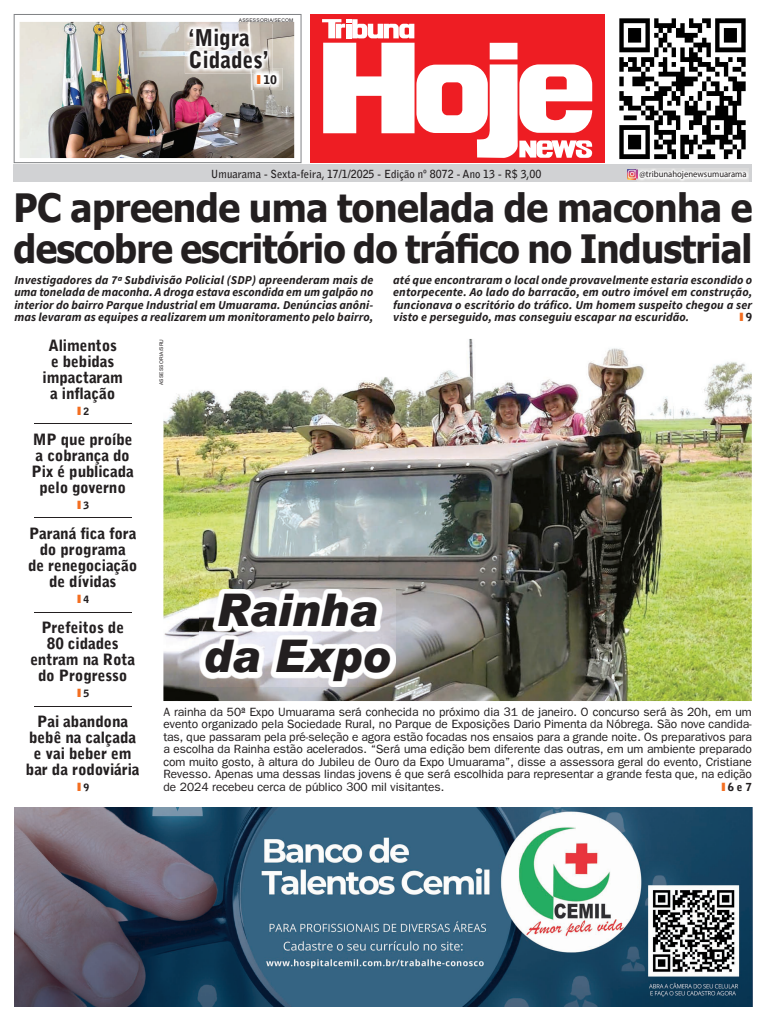
<style>
.page{position:relative;width:766px;height:1021px;background:#fff}
.page>*{position:absolute;margin:0;border:0;box-sizing:border-box;transform-origin:0 0}
.t1{font:italic 900 45px/46px "Arial";color:#231f20;scale:.95 1}
.t2{font:700 39px/41px "Tahoma";letter-spacing:-.02em;color:#231f20;scale:.94 1}
.t3{font:900 23px/22px "Bell Gothic Std";color:#231f20;scale:.92 1}
.t4{font:900 15.5px/16px "Bell Gothic Std";letter-spacing:-.01em;color:#231f20;text-align:center}
.t5{font:12px/12.5px "Franklin Gothic";color:#231f20;text-align:justify}
.t6{font:italic 700 12px/12.5px "Source Sans Pro";letter-spacing:.01em;color:#231f20;text-align:justify}
.t7{font:900 11.9px "Bell Gothic Std";color:#231f20;scale:1.05 1}
.t8{font:900 11.2px "Bell Gothic Std";color:#f36e21;scale:1.96 1}
.t9{font:700 11.1px "Bell Gothic Std";color:#231f20;scale:.96 1}
.t10{font:900 11px "Bell Gothic Std";color:#231f20;scale:1.05 1}
.t11{font:9px "Myriad Pro";color:#231f20;scale:.96 1}
.t12{font:5px "Arial";letter-spacing:.035em;color:#231f20}
.s1{font-size:12.1px;color:#f36e21}
.s2{font-size:11px;color:#231f20}
.s3{font-size:10px;color:#231f20}
.s4{font-size:11.2px;color:#f36e21}
</style>
<div class="page">
<img style="left:163px;top:339px;width:588px;height:362px">
<div style="left:311px;top:14px;width:293px;height:149px;background:#ee1d23"></div>
<svg style="left:322px;top:19px;width:270px;height:139px"></svg>
<svg style="left:619px;top:18px;width:126px;height:141px"></svg>
<img style="left:14px;top:14px;width:287px;height:149px">
<img style="left:185px;top:24px;width:87px;height:50px">
<img style="left:190px;top:51px;width:77px;height:18px">
<img style="left:251px;top:68px;width:31px;height:22px">
<img style="left:254px;top:72px;width:25px;height:14px">
<svg style="left:251px;top:68px;width:21px;height:6px"></svg>
<div style="left:13px;top:165px;width:738px;height:17px;background:#d1d2d4"></div>
<img style="left:637px;top:168px;width:111px;height:13px">
<svg style="left:627px;top:169px;width:10px;height:10px"></svg>
<img style="left:200px;top:589px;width:196px;height:97px">
<hr style="left:34px;top:517px;width:97px;height:1px;background:#231f20">
<img style="left:34px;top:612px;width:98px;height:1px">
<hr style="left:34px;top:611px;width:97px;height:1px;background:#231f20">
<img style="left:34px;top:706px;width:98px;height:1px">
<hr style="left:34px;top:705px;width:97px;height:1px;background:#231f20">
<hr style="left:34px;top:423px;width:97px;height:1px;background:#231f20">
<img style="left:15px;top:808px;width:737px;height:198px">
<p class="t12" style="left:239px;top:16px;width:56px">ASSESSORIA/SECOM</p>
<h3 class="t3" style="left:189px;top:27px;width:88px">‘Migra<br>Cidades’</h3>
<p class="t7" style="left:255px;top:72px;width:22px"><span class="s1">l</span>10</p>
<p class="t9" style="left:211px;top:167px;width:346px">Umuarama - Sexta-feira, 17/1/2025 - Edição nº 8072 - Ano 13 - R$ 3,00</p>
<p class="t11" style="left:639px;top:169px;width:113px">@tribunahojenewsumuarama</p>
<h2 class="t2" style="left:14px;top:189px;width:787px">PC apreende uma tonelada de maconha e descobre escritório do tráfico no Industrial</h2>
<p class="t6" style="left:14px;top:273px;width:360px">Investigadores da 7ª Subdivisão Policial (SDP) apreenderam mais de uma tonelada de maconha. A droga estava escondida em um galpão no interior do bairro Parque Industrial em Umuarama. Denúncias anôni&shy;mas levaram as equipes a realizarem um monitoramento pelo bairro,</p>
<p class="t6" style="left:393px;top:273px;width:361px">até que encontraram o local onde provavelmente estaria escondido o entorpecente. Ao lado do barracão, em outro imóvel em construção, funcionava o escritório do tráfico. Um homem suspeito chegou a ser visto e perseguido, mas conseguiu escapar na escuridão.</p>
<p class="t8" style="left:738px;top:311px;width:8px">l<span class="s2">9</span></p>
<p class="t4" style="left:43px;top:337px;width:82px">Alimentos<br>e bebidas impactaram a inflação</p>
<p class="t8" style="left:76px;top:404px;width:8px">l<span class="s3">2</span></p>
<p class="t4" style="left:32px;top:431px;width:104px">MP que proíbe a cobrança do<br>Pix é publicada pelo governo</p>
<p class="t8" style="left:76px;top:498px;width:8px">l<span class="s3">3</span></p>
<p class="t4" style="left:28px;top:525px;width:111px">Paraná fica fora do programa<br>de renegociação de dívidas</p>
<p class="t8" style="left:76px;top:592px;width:8px">l<span class="s3">4</span></p>
<p class="t4" style="left:30px;top:619px;width:106px">Prefeitos de<br>80 cidades entram na Rota do Progresso</p>
<p class="t8" style="left:76px;top:686px;width:8px">l<span class="s3">5</span></p>
<p class="t4" style="left:26px;top:713px;width:115px">Pai abandona bebê na calçada e vai beber em bar da rodoviária</p>
<p class="t8" style="left:76px;top:780px;width:8px">l<span class="s3">9</span></p>
<p class="t12" style="left:158px;top:385px;width:48px;rotate:-90deg">ASSESSORIA/SRU</p>
<h1 class="t1" style="left:203px;top:586px;width:199px">Rainha da Expo</h1>
<p class="t5" style="left:163px;top:705px;width:589px">A rainha da 50ª Expo Umuarama será conhecida no próximo dia 31 de janeiro. O concurso será às 20h, em um evento organizado pela Sociedade Rural, no Parque de Exposições Dario Pimenta da Nóbrega. São nove candida&shy;tas, que passaram pela pré-seleção e agora estão focadas nos ensaios para a grande noite. Os preparativos para a escolha da Rainha estão acelerados. “Será uma edição bem diferente das outras, em um ambiente preparado com muito gosto, à altura do Jubileu de Ouro da Expo Umuarama”, disse a assessora geral do evento, Cristiane Revesso. Apenas uma dessas lindas jovens é que será escolhida para representar a grande festa que, na edição de 2024 recebeu cerca de público 300 mil visitantes.</p>
<p class="t10" style="left:720px;top:780px;width:31px"><span class="s4">l</span>6 e 7</p>
</div>
